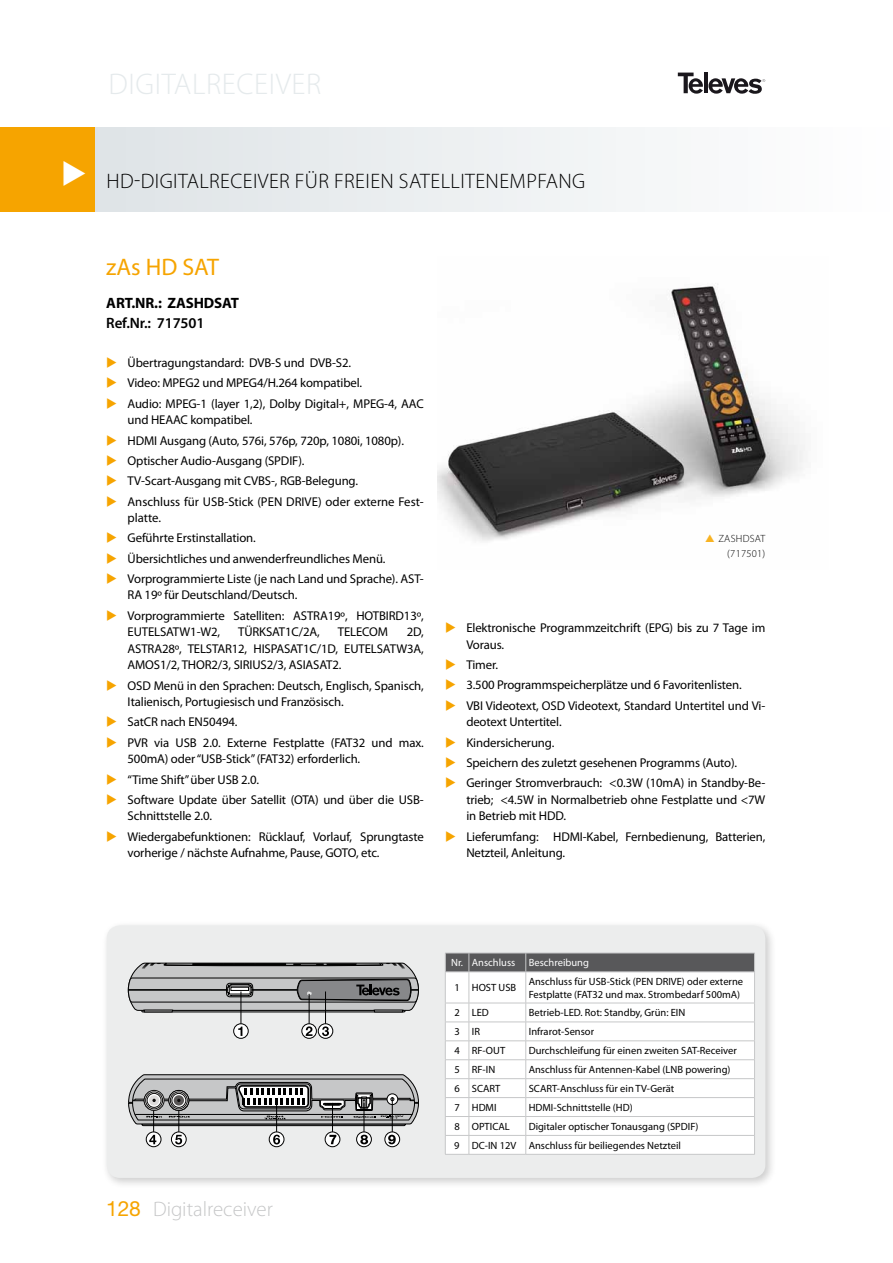
<style>
.page{position:relative;width:893px;height:1263px;background:#fff}
.page>*{position:absolute;margin:0;border:0;box-sizing:border-box;transform-origin:0 0}
.t1{font:300 30px "Myriad Pro";letter-spacing:.02em;color:#e5eaec}
.t2{font:24px "Myriad Pro";color:#f6a400}
.t3{font:300 21px "Myriad Pro";letter-spacing:.02em;color:#000}
.t4{font:300 21px "Myriad Pro";color:#c6c7c8}
.t5{font:700 15px "Myriad Pro";letter-spacing:-.01em;color:#000}
.t6{font:600 15px "Myriad Pro";letter-spacing:-.01em;color:#000}
.t7{font:12.75px/16.5px "Myriad Pro";letter-spacing:-.01em;color:#000}
.t8{font:10.5px/13.5px "Myriad Pro";color:#000}
.t9{font:10.5px "Myriad Pro";color:#fff}
.t10{font:300 10.5px/15px "Myriad Pro";letter-spacing:.025em;color:#000}
.s1{color:#f6a400}
.s2{font-family:"Helvetica Neue";font-weight:400;color:#f6a400}
</style>
<div class="page">
<svg style="left:0;top:127px;width:645px;height:85px"></svg>
<div style="left:0;top:128px;width:94px;height:84px;background:#f6a400"></div>
<svg style="left:678px;top:73px;width:87px;height:21px"></svg>
<img style="left:438px;top:284px;width:367px;height:257px">
<div style="left:101px;top:920px;width:675px;height:269px;background:#000;opacity:.2"></div>
<div style="left:107px;top:925px;width:658px;height:253px;background:#eceded;border-radius:14px"></div>
<svg style="left:128px;top:962px;width:291px;height:50px"></svg>
<svg style="left:234px;top:1024px;width:14px;height:14px"></svg>
<div style="left:233px;top:1023px;width:16px;height:16px;border:1px solid #000;border-radius:50%"></div>
<hr style="left:241px;top:991px;width:1px;height:33px;background:#000">
<svg style="left:302px;top:1024px;width:14px;height:14px"></svg>
<div style="left:301px;top:1023px;width:16px;height:16px;border:1px solid #000;border-radius:50%"></div>
<hr style="left:309px;top:994px;width:1px;height:30px;background:#000">
<svg style="left:318px;top:1024px;width:15px;height:14px"></svg>
<div style="left:318px;top:1023px;width:15px;height:16px;border:1px solid #000;border-radius:50%"></div>
<hr style="left:325px;top:991px;width:1px;height:33px;background:#000">
<svg style="left:238px;top:1026px;width:74px;height:10px"></svg>
<svg style="left:322px;top:1026px;width:7px;height:10px"></svg>
<div style="left:171px;top:1131px;width:16px;height:16px;border:1px solid #000;border-radius:50%"></div>
<div style="left:146px;top:1131px;width:15px;height:16px;border:1px solid #000;border-radius:50%"></div>
<div style="left:269px;top:1131px;width:15px;height:16px;border:1px solid #000;border-radius:50%"></div>
<div style="left:325px;top:1131px;width:15px;height:16px;border:1px solid #000;border-radius:50%"></div>
<div style="left:356px;top:1131px;width:16px;height:16px;border:1px solid #000;border-radius:50%"></div>
<div style="left:384px;top:1131px;width:16px;height:16px;border:1px solid #000;border-radius:50%"></div>
<svg style="left:128px;top:1074px;width:291px;height:70px"></svg>
<div style="left:171px;top:1093px;width:15px;height:15px;border:1px solid #0f0e0e;border-radius:50%"></div>
<div style="left:170px;top:1092px;width:18px;height:17px;border:1px solid #0f0e0e;border-radius:50%"></div>
<div style="left:446px;top:973px;width:308px;height:180px;background:#fff"></div>
<svg style="left:445px;top:953px;width:310px;height:20px"></svg>
<hr style="left:445px;top:972px;width:1px;height:31px;background:#c6c7c8">
<hr style="left:469px;top:972px;width:57px;height:1px;background:#c6c7c8">
<hr style="left:469px;top:972px;width:1px;height:31px;background:#c6c7c8">
<hr style="left:526px;top:972px;width:229px;height:1px;background:#c6c7c8">
<hr style="left:525px;top:972px;width:1px;height:31px;background:#c6c7c8">
<hr style="left:754px;top:972px;width:1px;height:31px;background:#c6c7c8">
<hr style="left:469px;top:1003px;width:57px;height:1px;background:#c6c7c8">
<hr style="left:526px;top:1003px;width:229px;height:1px;background:#c6c7c8">
<hr style="left:469px;top:1022px;width:57px;height:1px;background:#c6c7c8">
<hr style="left:526px;top:1022px;width:229px;height:1px;background:#c6c7c8">
<hr style="left:469px;top:1040px;width:57px;height:1px;background:#c6c7c8">
<hr style="left:526px;top:1040px;width:229px;height:1px;background:#c6c7c8">
<hr style="left:469px;top:1059px;width:57px;height:1px;background:#c6c7c8">
<hr style="left:526px;top:1059px;width:229px;height:1px;background:#c6c7c8">
<hr style="left:469px;top:1078px;width:57px;height:1px;background:#c6c7c8">
<hr style="left:526px;top:1078px;width:229px;height:1px;background:#c6c7c8">
<hr style="left:469px;top:1097px;width:57px;height:1px;background:#c6c7c8">
<hr style="left:526px;top:1097px;width:229px;height:1px;background:#c6c7c8">
<hr style="left:469px;top:1116px;width:57px;height:1px;background:#c6c7c8">
<hr style="left:526px;top:1116px;width:229px;height:1px;background:#c6c7c8">
<hr style="left:469px;top:1135px;width:57px;height:1px;background:#c6c7c8">
<hr style="left:526px;top:1135px;width:229px;height:1px;background:#c6c7c8">
<svg style="left:525px;top:1003px;width:1px;height:151px"></svg>
<svg style="left:754px;top:1004px;width:1px;height:150px"></svg>
<svg style="left:445px;top:1003px;width:25px;height:152px"></svg>
<hr style="left:469px;top:1154px;width:57px;height:1px;background:#c6c7c8">
<hr style="left:526px;top:1154px;width:229px;height:1px;background:#c6c7c8">
<svg style="left:706px;top:534px;width:8px;height:7px"></svg>
<h1 class="t1" style="left:109px;top:66px;width:214px">DIGITALRECEIVER</h1>
<h3 class="t3" style="left:107px;top:168px;width:314px">HD-DIGITALRECEIVER FÜR FREIEN SATELLITENE</h3>
<h3 class="t3" style="left:510px;top:168px;width:40px">MPFANG</h3>
<h2 class="t2" style="left:106px;top:252px;width:114px">zAs HD SAT</h2>
<p class="t5" style="left:106px;top:293px;width:134px">ART.NR.: ZASHDSAT</p>
<p class="t6" style="left:106px;top:313px;width:100px">Ref.Nr.: 717501</p>
<p class="t7" style="left:106px;top:354px;width:246px"><span class="s1">◆</span> Übertragungstandard: DVB-S und DVB-S2.</p>
<p class="t7" style="left:106px;top:375px;width:257px"><span class="s1">◆</span> Video: MPEG2 und MPEG4/H.264 kompatibel.</p>
<p class="t7" style="left:128px;top:395px;width:298px;text-indent:-21px"><span class="s1">◆</span> Audio: MPEG-1 (layer 1,2), Dolby Digital+, MPEG-4, AAC und HEAAC kompatibel.</p>
<p class="t7" style="left:106px;top:432px;width:299px"><span class="s1">◆</span> HDMI Ausgang (Auto, 576i, 576p, 720p, 1080i, 1080p).</p>
<p class="t7" style="left:106px;top:452px;width:200px"><span class="s1">◆</span> Optischer Audio-Ausgang (SPDIF).</p>
<p class="t7" style="left:106px;top:472px;width:253px"><span class="s1">◆</span> TV-Scart-Ausgang mit CVBS-, RGB-Belegung.</p>
<p class="t7" style="left:128px;top:493px;width:298px;text-indent:-21px"><span class="s1">◆</span> Anschluss für USB-Stick (PEN DRIVE) oder externe Fest&shy;platte.</p>
<p class="t7" style="left:106px;top:530px;width:151px"><span class="s1">◆</span> Geführte Erstinstallation.</p>
<p class="t7" style="left:106px;top:550px;width:281px"><span class="s1">◆</span> Übersichtliches und anwenderfreundliches Menü.</p>
<p class="t7" style="left:128px;top:570px;width:298px;text-indent:-21px"><span class="s1">◆</span> Vorprogrammierte Liste (je nach Land und Sprache). AST-<br>RA 19º für Deutschland/Deutsch.</p>
<p class="t7" style="left:128px;top:607px;width:298px;text-indent:-21px"><span class="s1">◆</span> Vorprogrammierte Satelliten: ASTRA19º, HOTBIRD13º,<br>EUTELSATW1-W2,</p>
<p class="t7" style="left:238px;top:623px;width:83px">TÜRKSAT1C/2A,</p>
<p class="t7" style="left:338px;top:623px;width:52px">TELECOM</p>
<p class="t7" style="left:128px;top:623px;width:298px;text-align:justify;text-indent:279px">2D, ASTRA28º, TELSTAR12, HISPASAT1C/1D, EUTELSATW3A, AMOS1/2, THOR2/3, SIRIUS2/3, ASIASAT2.</p>
<p class="t7" style="left:128px;top:677px;width:298px;text-indent:-21px"><span class="s1">◆</span> OSD Menü in den Sprachen: Deutsch, Englisch, Spanisch,<br>Italienisch, Portugiesisch und Französisch.</p>
<p class="t7" style="left:106px;top:714px;width:133px"><span class="s1">◆</span> SatCR nach EN50494.</p>
<p class="t7" style="left:128px;top:734px;width:298px;text-indent:-21px"><span class="s1">◆</span> PVR via USB 2.0. Externe Festplatte (FAT32 und max.<br>500mA) oder “USB-Stick” (FAT32) erforderlich.</p>
<p class="t7" style="left:106px;top:771px;width:154px"><span class="s1">◆</span> “Time Shift” über USB 2.0.</p>
<p class="t7" style="left:128px;top:791px;width:298px;text-indent:-21px"><span class="s1">◆</span> Software Update über Satellit (OTA) und über die USB-<br>Schnittstelle 2.0.</p>
<p class="t7" style="left:128px;top:828px;width:298px;text-indent:-21px"><span class="s1">◆</span> Wiedergabefunktionen: Rücklauf, Vorlauf, Sprungtaste vorherige / nächste Aufnahme, Pause, GOTO, etc.</p>
<p class="t10" style="left:727px;top:531px;width:40px;text-indent:-9px">ZASHDSAT (717501)</p>
<p class="t7" style="left:466px;top:619px;width:301px;text-indent:-21px"><span class="s1">◆</span> Elektronische Programmzeitchrift (EPG) bis zu 7 Tage im<br>Voraus.</p>
<p class="t7" style="left:445px;top:656px;width:54px"><span class="s1">◆</span> Timer.</p>
<p class="t7" style="left:445px;top:677px;width:298px"><span class="s1">◆</span> 3.500 Programmspeicherplätze und 6 Favoritenlisten.</p>
<p class="t7" style="left:466px;top:697px;width:301px;text-indent:-21px"><span class="s1">◆</span> VBI Videotext, OSD Videotext, Standard Untertitel und Vi&shy;deotext Untertitel.</p>
<p class="t7" style="left:445px;top:734px;width:111px"><span class="s1">◆</span> Kindersicherung.</p>
<p class="t7" style="left:445px;top:754px;width:294px"><span class="s1">◆</span> Speichern des zuletzt gesehenen Programms (Auto).</p>
<p class="t7" style="left:466px;top:774px;width:301px;text-align:justify;text-indent:-21px"><span class="s1">◆</span> Geringer Stromverbrauch: &lt;0.3W (10mA) in Standby-Be&shy;trieb; &lt;4.5W in Normalbetrieb ohne Festplatte und &lt;7W in Betrieb mit HDD.</p>
<p class="t7" style="left:466px;top:828px;width:301px;text-indent:-21px"><span class="s1">◆</span> Lieferumfang: HDMI-Kabel, Fernbedienung, Batterien,<br>Netzteil, Anleitung.</p>
<h3 class="t4" style="left:106px;top:1196px;width:168px"><span class="s2">128</span> DIGITALRECEIVER</h3>
<p class="t9" style="left:451px;top:956px;width:66px">Nr. Anschluss</p>
<p class="t9" style="left:529px;top:956px;width:62px">Beschreibung</p>
<p class="t8" style="left:454px;top:981px;width:63px">1 HOST USB</p>
<p class="t8" style="left:529px;top:974px;width:216px">Anschluss für USB-Stick (PEN DRIVE) oder externe<br>Festplatte (FAT32 und max. Strombedarf 500mA)</p>
<p class="t8" style="left:454px;top:1006px;width:36px">2 LED</p>
<p class="t8" style="left:529px;top:1006px;width:158px">Betrieb-LED. Rot: Standby, Grün: EIN</p>
<p class="t8" style="left:454px;top:1025px;width:27px">3 IR</p>
<p class="t8" style="left:529px;top:1025px;width:67px">Infrarot-Sensor</p>
<p class="t8" style="left:454px;top:1044px;width:52px">4 RF-OUT</p>
<p class="t8" style="left:529px;top:1044px;width:210px">Durchschleifung für einen zweiten SAT-Receiver</p>
<p class="t8" style="left:454px;top:1063px;width:42px">5 RF-IN</p>
<p class="t8" style="left:529px;top:1063px;width:203px">Anschluss für Antennen-Kabel (LNB powering)</p>
<p class="t8" style="left:454px;top:1081px;width:48px">6 SCART</p>
<p class="t8" style="left:529px;top:1081px;width:147px">SCART-Anschluss für ein TV-Gerät</p>
<p class="t8" style="left:454px;top:1100px;width:44px">7 HDMI</p>
<p class="t8" style="left:529px;top:1100px;width:106px">HDMI-Schnittstelle (HD)</p>
<p class="t8" style="left:454px;top:1119px;width:57px">8 OPTICAL</p>
<p class="t8" style="left:454px;top:1117px;width:246px;line-height:18.9px;text-indent:74px">Digitaler optischer Tonausgang (SPDIF)<br>9 DC-IN 12V Anschluss für beiliegendes Netzteil</p>
</div>
